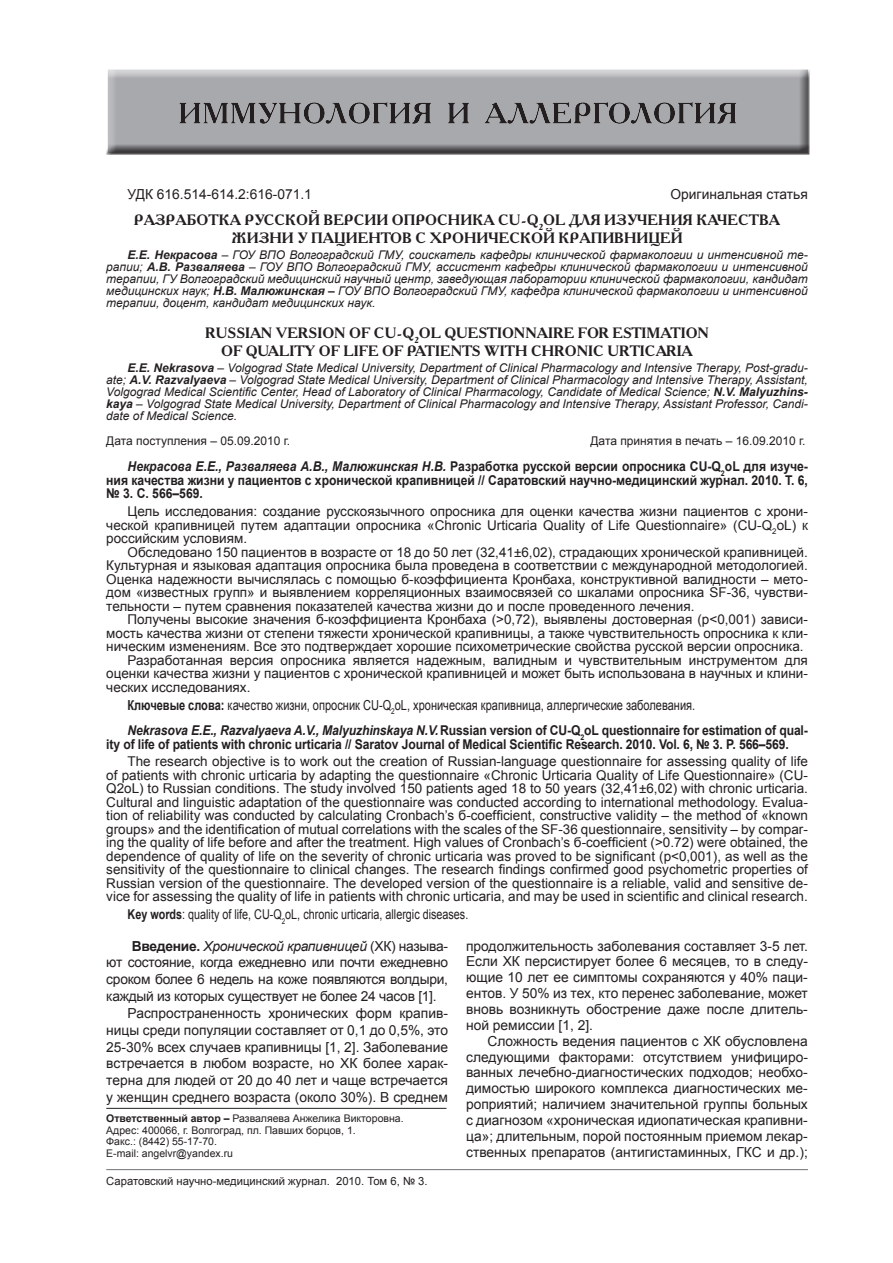
<style>
.page{position:relative;width:893px;height:1263px;background:#fff}
.page>*{position:absolute;margin:0;border:0;box-sizing:border-box;transform-origin:0 0}
.t1{font:700 15px/18px "Academy C";color:#231f20}
.t2{font:700 15px "Academy C";letter-spacing:.305em;color:#231f20}
.t3{font:13.8px/15.9px "Arial";color:#231f20;text-align:justify}
.t4{font:13.8px "Arial";letter-spacing:-.02em;color:#231f20}
.t5{font:13.8px "Arial";color:#231f20;scale:.8 1}
.t6{font:italic 13.8px "Arial";letter-spacing:-.02em;color:#231f20}
.t7{font:13.5px/13.5px "Arial";color:#231f20;text-align:justify}
.t8{font:700 13.5px/13.5px "Arial";letter-spacing:-.01em;color:#231f20;text-align:justify;scale:.9 1}
.t9{font:13.5px "Arial";color:#231f20;scale:.8 1}
.t10{font:italic 12px/12px "Arial";color:#231f20;text-align:justify}
.t11{font:12px "Arial";color:#231f20}
.t12{font:11.25px "Arial";color:#231f20}
.t13{font:10.5px/11.6px "Arial";color:#231f20}
.s1{font-weight:700}
.s2{font-style:italic}
.s3{font-weight:700;font-style:normal}
.s4{font-style:normal}
</style>
<div class="page">
<hr style="left:106px;top:1169px;width:702px;height:1px;background:#808285">
<div style="left:106px;top:68px;width:705px;height:87px;background:#231f20;opacity:.75"></div>
<hr style="left:106px;top:1108px;width:340px;height:1px;background:#231f20">
<p class="t3" style="left:128px;top:186px;width:186px">УДК 616.514-614.2:616-071.1</p>
<p class="t3" style="left:670px;top:186px;width:139px">Оригинальная статья</p>
<p class="t1" style="left:134px;top:210px;width:132px">РАЗРАБ ОТКА РУСС</p>
<p class="t1" style="left:232px;top:210px;width:550px;text-indent:54px">КОЙ ВЕРСИИ ОПРОСНИКА CU -Q<sub>2</sub>OL ДЛЯ ИЗУЧЕНИЯ КАЧЕСТВА<br>ЖИЗНИ У ПАЦИЕНТОВ С ХРОНИЧЕСКОЙ КРАПИВНИЦЕЙ</p>
<p class="t10" style="left:106px;top:249px;width:703px;text-indent:21px"><span class="s1">Е.Е. Некрасова</span> – ГОУ ВПО Волгоградский ГМУ, соискатель кафедры клинической фармакологии и интенсивной те&shy;рапии; <span class="s1">А.В. Разваляева</span> – ГОУ ВПО Волгоградский ГМУ, ассистент кафедры клинической фармакологии и интенсивной терапии, ГУ Волгоградский медицинский научный центр, заведующая лаборатории клинической фармакологии, кандидат медицинских наук; <span class="s1">Н.В. Малюжинская –</span> ГОУ ВПО Волгоградский ГМУ, кафедра клинической фармакологии и интенсивной терапии, доцент, кандидат медицинских наук.</p>
<p class="t1" style="left:205px;top:323px;width:21px">RUSSIAN</p>
<p class="t1" style="left:276px;top:323px;width:33px">VERSION</p>
<p class="t1" style="left:349px;top:323px;width:159px">OF CU-Q<sub>2</sub>OL QUESTIONNAIR</p>
<p class="t1" style="left:564px;top:323px;width:26px">E FOR</p>
<p class="t1" style="left:612px;top:323px;width:40px">ESTIMA</p>
<p class="t1" style="left:670px;top:323px;width:21px">TION</p>
<p class="t1" style="left:221px;top:341px;width:47px">OF QUALI</p>
<p class="t2" style="left:294px;top:341px;width:248px">TYOF LIFE OF PATIENTS WITH CHRONIC</p>
<p class="t1" style="left:607px;top:341px;width:43px">URTICARIA</p>
<p class="t10" style="left:106px;top:362px;width:703px;text-indent:21px"><span class="s1">E.E. Nekrasova</span> – Volgograd State Medical University, Department of Clinical Pharmacology and Intensive Therapy, Post-gradu&shy;ate; <span class="s1">A.V. Razvalyaeva</span> – Volgograd State Medical University, Department of Clinical Pharmacology and Intensive Therapy, Assistant, Volgograd Medical Scientific Center, Head of Laboratory of Clinical Pharmacology, Candidate of Medical Science; <span class="s1">N.V. Malyuzhins&shy;kaya</span> – Volgograd State Medical University, Department of Clinical Pharmacology and Intensive Therapy, Assistant Professor, Candi&shy;date of Medical Science.</p>
<p class="t11" style="left:106px;top:433px;width:185px">Дата поступления – 05.09.2010 г.</p>
<p class="t11" style="left:590px;top:433px;width:216px">Дата принятия в печать – 16.09.2010 г.</p>
<p class="t8" style="left:106px;top:460px;width:781px;text-indent:21px"><span class="s2">Некрасова Е.Е., Разваляева А.В., Малюжинская Н.В.</span> Разработка русской версии опросника CU -Q<sub>2</sub>oL для изуче&shy;ния качества жизни у пациентов с хронической крапивницей // Саратовский научно-медицинский журнал. 2010. Т. 6, № 3. С. 566–569.</p>
<p class="t7" style="left:106px;top:505px;width:703px;text-indent:21px">Цель исследования: создание русскоязычного опросника для оценки качества жизни пациентов с хрони&shy;ческой крапивницей путем адаптации опросника «Chronic U rticaria Quality of Life Questionnaire» (CU-Q<sub>2</sub>oL) к российским условиям.</p>
<p class="t7" style="left:106px;top:545px;width:703px;text-indent:21px">Обследовано 150 пациентов в возрасте от 18 до 50 лет (32,41±6,02), страдающих хронической крапивницей.<br>Культурная и языковая адаптация опросника была проведена в соответствии с международной методологией.<br>Оценка надежности вычислялась с помощью б-коэффициента Кронбаха, конструктивной валидности – мето&shy;дом «известных групп» и выявлением корреляционных взаимосвязей со шкалами опросника SF-36, чувстви&shy;тельности – путем сравнения показателей качества жизни до и после проведенного лечения.</p>
<p class="t7" style="left:128px;top:613px;width:682px">Получены высокие значения б-коэффициента Кронбаха (&gt;0,72), выявлены достоверная (p&lt;0,001) зависи-</p>
<p class="t7" style="left:106px;top:626px;width:703px">мость качества жизни от степени тяжести хронической крапивницы, а также чувствительность опросника к кли-</p>
<p class="t7" style="left:106px;top:640px;width:699px">ническим изменениям. Все это подтверждает хорошие психометрические свойства русской версии опросника.</p>
<p class="t7" style="left:128px;top:653px;width:682px">Разработанная версия опросника является надежным, валидным и чувствительным инструментом для</p>
<p class="t7" style="left:106px;top:667px;width:703px">оценки качества жизни у пациентов с хронической крапивницей и может быть использована в научных и клини-</p>
<p class="t7" style="left:106px;top:680px;width:146px">ческих исследованиях.</p>
<p class="t5" style="left:128px;top:696px;width:711px"><span class="s1">Ключевые слова:</span> качество жизни, опросник CU-Q<sub>2</sub>oL, хроническая крапивница, аллергические заболевания.</p>
<p class="t8" style="left:106px;top:724px;width:781px;text-indent:21px"><span class="s2">Nekrasova E.E., Razvalyaeva A.V., Malyuzhinskaya N.V.</span> Russian version of CU -Q<sub>2</sub>oL questionnaire for estimation of qual&shy;ity of life of patients with chronic urticaria // Saratov Journal of Medical Scientific Research. 2010. Vol. 6, № 3. P. 566–569.</p>
<p class="t7" style="left:106px;top:755px;width:704px;text-indent:21px">The research objective is to work out the creation of Russian-language questionnaire for assessing quality of life of patients with chronic urticaria by adapting the questionnaire «Chronic U rticaria Quality of Life Questionnaire» (CU-Q2oL) to Russian conditions. The study involved 150 patients aged 18 to 50 years (32,41±6,02) with chronic urticaria.<br>Cultural and linguistic adaptation of the questionnaire was conducted according to international methodology. Evalua&shy;tion of reliability was conducted by calculating Cronbach’s б-coefficient, constructive validity – the method of «known groups» and the identification of mutual correlations with the scales of the SF-36 questionnaire, sensitivity – by compar&shy;ing the quality of life before and after the treatment. H igh values of Cronbach’s б-coefficient (&gt;0.72) were obtained, the dependence of quality of life on the severity of chronic urticaria was proved to be significant (p&lt;0,001), as well as the sensitivity of the questionnaire to clinical changes. The research findings confirmed good psychometric properties of Russian version of the questionnaire. The developed version of the questionnaire is a reliable, valid and sensitive de&shy;vice for assessing the quality of life in patients with chronic urticaria, and may be used in scientific and clinical research.</p>
<p class="t9" style="left:128px;top:906px;width:427px"><span class="s1">Key words</span>: quality of life, CU-Q<sub>2</sub>oL, chronic urticaria, allergic diseases.</p>
<p class="t6" style="left:128px;top:937px;width:322px"><sup>1</sup><span class="s3">Введение.</span> Хронической крапивницей <span class="s4">(ХК) называ-</span></p>
<p class="t4" style="left:106px;top:953px;width:343px">ют состояние, когда ежедневно или почти ежедневно</p>
<p class="t4" style="left:106px;top:970px;width:343px">сроком более 6 недель на коже появляются волдыри,</p>
<p class="t4" style="left:106px;top:987px;width:332px">каждый из которых существует не более 24 часов [1].</p>
<p class="t3" style="left:128px;top:1005px;width:322px">Распространенность хронических форм крапив-</p>
<p class="t3" style="left:106px;top:1022px;width:343px">ницы среди популяции составляет от 0,1 до 0,5%, это</p>
<p class="t3" style="left:106px;top:1039px;width:343px">25-30% всех случаев крапивницы [1, 2]. Заболевание</p>
<p class="t3" style="left:106px;top:1056px;width:343px">встречается в любом возрасте, но ХК более харак-</p>
<p class="t3" style="left:106px;top:1072px;width:343px">терна для людей от 20 до 40 лет и чаще встречается</p>
<p class="t3" style="left:106px;top:1089px;width:343px">у женщин среднего возраста (около 30%). В среднем</p>
<p class="t13" style="left:106px;top:1113px;width:299px"><span class="s1">Ответственный автор –</span> Разваляева Анжелика Викторовна.<br>Адрес: 400066, г. Волгоград, пл. Павших борцов, 1.<br>Факс.: (8442) 55-17-70.<br>E-mail: angelvr@yandex.ru</p>
<p class="t3" style="left:466px;top:938px;width:343px">продолжительность заболевания составляет 3-5 лет.<br>Если ХК персистирует более 6 месяцев, то в следу&shy;ющие 10 лет ее симптомы сохраняются у 40% паци&shy;ентов. У 50% из тех, кто перенес заболевание, может вновь возникнуть обострение даже после длитель&shy;ной ремиссии [1, 2].</p>
<p class="t3" style="left:466px;top:1033px;width:343px;text-indent:21px">Сложность ведения пациентов с ХК обусловлена следующими факторами: отсутствием унифициро&shy;ванных лечебно-диагностических подходов; необхо&shy;димостью широкого комплекса диагностических ме&shy;роприятий; наличием значительной группы больных с диагнозом «хроническая идиопатическая крапивни&shy;ца»; длительным, порой постоянным приемом лекар&shy;ственных препаратов (антигистаминных, ГКС и др.);</p>
<p class="t12" style="left:106px;top:1174px;width:323px">Саратовский научно-медицинский журнал. 2010. Том 6, № 3.</p>
</div>
